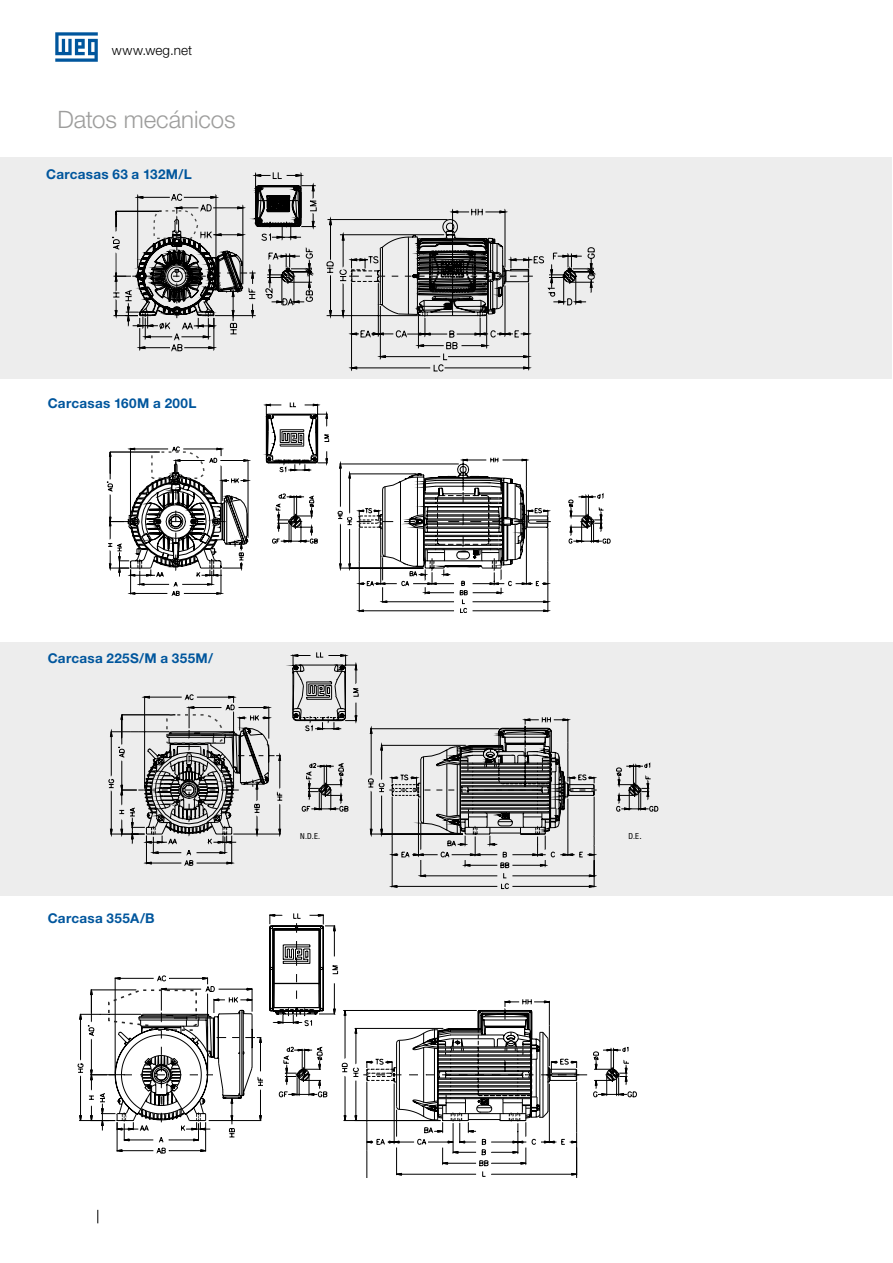
<style>
.page{position:relative;width:893px;height:1263px;background:#fff}
.page>*{position:absolute;margin:0;border:0;box-sizing:border-box;transform-origin:0 0}
.t1{font:300 24px "Helvetica Neue LT Pro";letter-spacing:-.005em;color:#9d9d9c}
.t2{font:700 13.5px "Helvetica Neue LT Pro";letter-spacing:.02em;color:#00569d}
.t3{font:300 13.5px "Helvetica Neue LT Pro";letter-spacing:.015em;color:#000}
.t4{font:condensed 8.25px "Helvetica Neue LT Pro";color:#000}
.s1{font-size:9.75px}
</style>
<div class="page">
<svg style="left:55px;top:32px;width:43px;height:30px"></svg>
<svg style="left:97px;top:1210px;width:1px;height:13px"></svg>
<div style="left:0;top:642px;width:893px;height:254px;background:#ededed"></div>
<div style="left:0;top:157px;width:891px;height:221px;background:#ededed"></div>
<svg style="left:107px;top:172px;width:504px;height:441px"></svg>
<svg style="left:412px;top:999px;width:225px;height:179px"></svg>
<svg style="left:77px;top:913px;width:325px;height:265px"></svg>
<svg style="left:110px;top:652px;width:548px;height:237px"></svg>
<p class="t3" style="left:112px;top:42px;width:82px">www.weg.net</p>
<h1 class="t1" style="left:57px;top:104px;width:180px">Datos mecánicos</h1>
<p class="t2" style="left:46px;top:165px;width:147px">Carcasas 63 a 132M/L</p>
<p class="t2" style="left:48px;top:395px;width:150px">Carcasas 160M a 200L</p>
<p class="t2" style="left:48px;top:650px;width:167px">Carcasa 225S/M a 355M/</p>
<p class="t2" style="left:48px;top:909px;width:108px">Carcasa 355A/B</p>
<p class="t4" style="left:300px;top:832px;width:21px">N.D.E.</p>
<p class="t4" style="left:628px;top:832px;width:15px">D.E<span class="s1">.</span></p>
</div>
